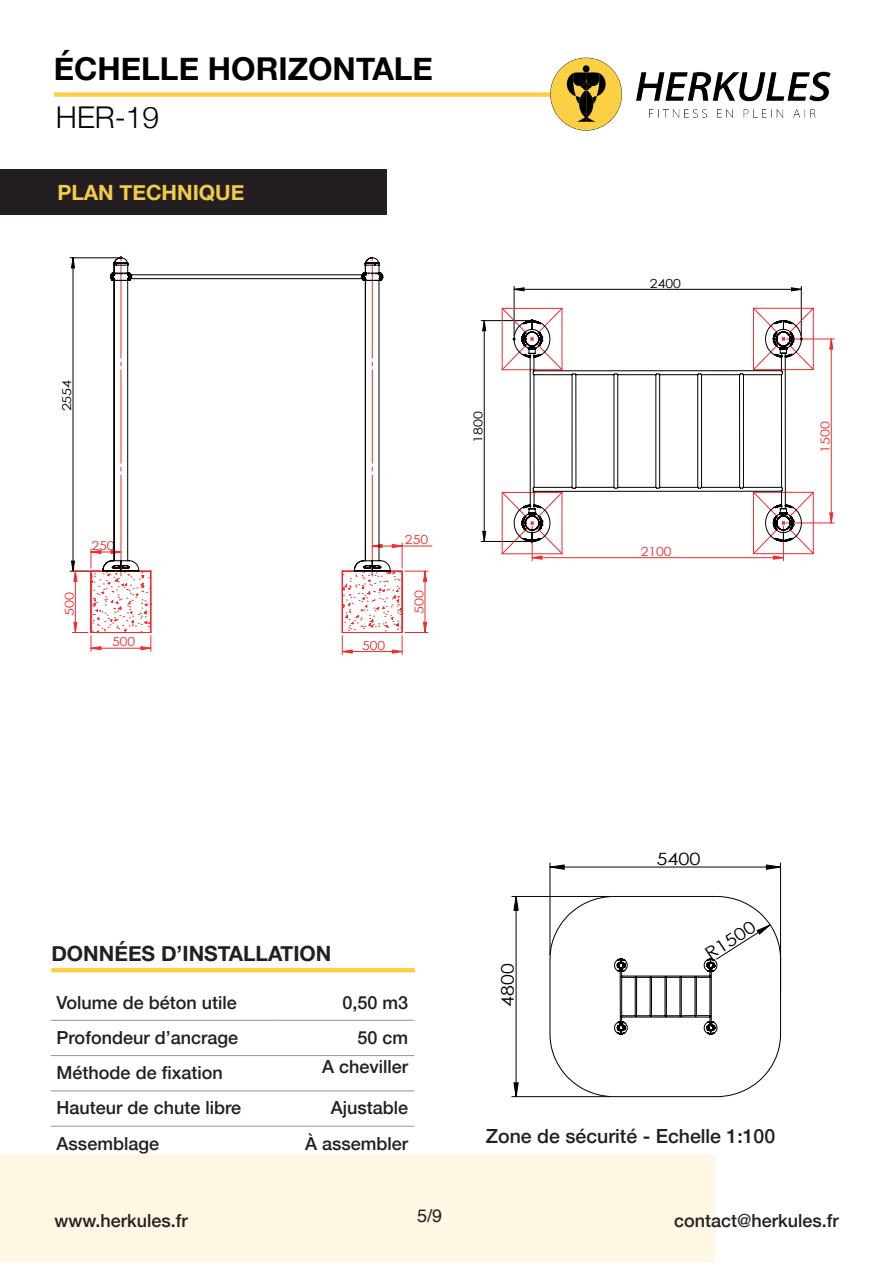
<style>
.page{position:relative;width:893px;height:1263px;background:#fff}
.page>*{position:absolute;margin:0;border:0;box-sizing:border-box;transform-origin:0 0}
.t1{font:700 31.5px "Helvetica Neue";color:#000001}
.t2{font:300 30px "Helvetica Neue";color:#000001}
.t3{font:700 21px "Helvetica Neue";color:#231f20}
.t4{font:700 21px "Helvetica Neue";color:#f4cb49}
.t5{font:500 19.5px "Helvetica Neue";color:#231f20}
.t6{font:500 18px "Helvetica Neue";color:#231f20}
.t7{font:18px "Helvetica";color:#231f20}
.t8{font:17.4px "Century Gothic";color:#000001;scale:1.12 1}
.t9{font:17.1px "Century Gothic";color:#000001;scale:1.16 1}
.t10{font:16.95px "Century Gothic";color:#000001;scale:1.17 1}
.t11{font:12.45px "Century Gothic";color:#ee2d2d;scale:1.12 1}
.t12{font:12.45px "Century Gothic";color:#000001;scale:1.12 1}
.t13{font:12.15px "Century Gothic";color:#ee2d2d;scale:1.18 1}
.t14{font:12.15px "Century Gothic";color:#000001;scale:1.18 1}
</style>
<div class="page">
<div style="left:0;top:1156px;width:715px;height:106px;background:#fef7e3"></div>
<div style="left:54px;top:92px;width:504px;height:5px;background:#fcd044"></div>
<img style="left:545px;top:57px;width:286px;height:74px">
<hr style="left:780px;top:863px;width:1px;height:129px;background:#000001">
<hr style="left:550px;top:863px;width:1px;height:92px;background:#000001">
<hr style="left:512px;top:896px;width:98px;height:1px;background:#000001">
<hr style="left:512px;top:1096px;width:98px;height:1px;background:#000001">
<svg style="left:549px;top:864px;width:232px;height:6px"></svg>
<svg style="left:513px;top:897px;width:6px;height:200px"></svg>
<svg style="left:549px;top:896px;width:232px;height:201px"></svg>
<div style="left:0;top:169px;width:387px;height:45px;background:#231f20"></div>
<hr style="left:51px;top:968px;width:364px;height:4px;background:#fcd044">
<hr style="left:51px;top:1020px;width:224px;height:1px;background:#939598">
<hr style="left:275px;top:1020px;width:139px;height:1px;background:#939598">
<hr style="left:51px;top:1055px;width:224px;height:1px;background:#939598">
<hr style="left:275px;top:1055px;width:139px;height:1px;background:#939598">
<hr style="left:51px;top:1090px;width:224px;height:1px;background:#939598">
<hr style="left:275px;top:1090px;width:139px;height:1px;background:#939598">
<hr style="left:51px;top:1126px;width:224px;height:1px;background:#939598">
<hr style="left:275px;top:1126px;width:139px;height:1px;background:#939598">
<hr style="left:801px;top:286px;width:1px;height:50px;background:#000001">
<hr style="left:514px;top:286px;width:1px;height:50px;background:#000001">
<hr style="left:481px;top:541px;width:48px;height:1px;background:#000001">
<hr style="left:481px;top:320px;width:48px;height:1px;background:#000001">
<hr style="left:70px;top:257px;width:48px;height:1px;background:#000001">
<hr style="left:70px;top:571px;width:30px;height:1px;background:#000001">
<hr style="left:402px;top:546px;width:30px;height:1px;background:#ee2d2d">
<hr style="left:532px;top:526px;width:1px;height:35px;background:#ee2d2d">
<hr style="left:783px;top:526px;width:1px;height:35px;background:#ee2d2d">
<hr style="left:786px;top:523px;width:48px;height:1px;background:#ee2d2d">
<hr style="left:786px;top:339px;width:48px;height:1px;background:#ee2d2d">
<svg style="left:513px;top:287px;width:289px;height:4px"></svg>
<svg style="left:483px;top:321px;width:3px;height:220px"></svg>
<svg style="left:71px;top:256px;width:357px;height:398px"></svg>
<svg style="left:829px;top:338px;width:4px;height:186px"></svg>
<svg style="left:102px;top:257px;width:289px;height:315px"></svg>
<svg style="left:513px;top:370px;width:289px;height:121px"></svg>
<svg style="left:753px;top:307px;width:61px;height:63px"></svg>
<svg style="left:501px;top:491px;width:313px;height:69px"></svg>
<svg style="left:501px;top:308px;width:62px;height:62px"></svg>
<p class="t1" style="left:54px;top:44px;width:381px">ÉCHELLE HORIZONTALE</p>
<p class="t2" style="left:56px;top:93px;width:105px">HER-19</p>
<p class="t4" style="left:57px;top:176px;width:189px">PLAN TECHNIQUE</p>
<p class="t14" style="left:58px;top:411px;width:28px;rotate:-90deg">2554</p>
<p class="t13" style="left:61px;top:616px;width:22px;rotate:-90deg">500</p>
<p class="t11" style="left:91px;top:537px;width:22px">250</p>
<p class="t11" style="left:112px;top:633px;width:22px">500</p>
<p class="t11" style="left:362px;top:636px;width:22px">500</p>
<p class="t11" style="left:405px;top:531px;width:22px">250</p>
<p class="t13" style="left:410px;top:614px;width:22px;rotate:-90deg">500</p>
<p class="t14" style="left:470px;top:443px;width:28px;rotate:-90deg">1800</p>
<p class="t12" style="left:650px;top:274px;width:29px">2400</p>
<p class="t11" style="left:641px;top:543px;width:29px">2100</p>
<p class="t13" style="left:817px;top:453px;width:28px;rotate:-90deg">1500</p>
<p class="t3" style="left:51px;top:937px;width:282px">DONNÉES D’INSTALLATION</p>
<p class="t6" style="left:57px;top:988px;width:182px">Volume de béton utile</p>
<p class="t6" style="left:343px;top:988px;width:67px">0,50 m3</p>
<p class="t6" style="left:57px;top:1023px;width:183px">Profondeur d’ancrage</p>
<p class="t6" style="left:358px;top:1023px;width:52px">50 cm</p>
<p class="t6" style="left:57px;top:1058px;width:168px">Méthode de fixation</p>
<p class="t6" style="left:322px;top:1052px;width:88px">A cheviller</p>
<p class="t6" style="left:57px;top:1093px;width:186px">Hauteur de chute libre</p>
<p class="t6" style="left:331px;top:1093px;width:79px">Ajustable</p>
<p class="t6" style="left:57px;top:1129px;width:104px">Assemblage</p>
<p class="t6" style="left:305px;top:1129px;width:105px">À assembler</p>
<p class="t10" style="left:656px;top:847px;width:39px">5400</p>
<p class="t8" style="left:495px;top:1007px;width:40px;rotate:-90deg">4800</p>
<p class="t9" style="left:701px;top:944px;width:50px;rotate:-32deg">R1500</p>
<p class="t5" style="left:486px;top:1120px;width:291px">Zone de sécurité - Echelle 1:100</p>
<p class="t6" style="left:54px;top:1206px;width:135px">www.herkules.fr</p>
<p class="t7" style="left:417px;top:1202px;width:27px">5/9</p>
<p class="t6" style="left:674px;top:1206px;width:166px">contact@herkules.fr</p>
</div>
